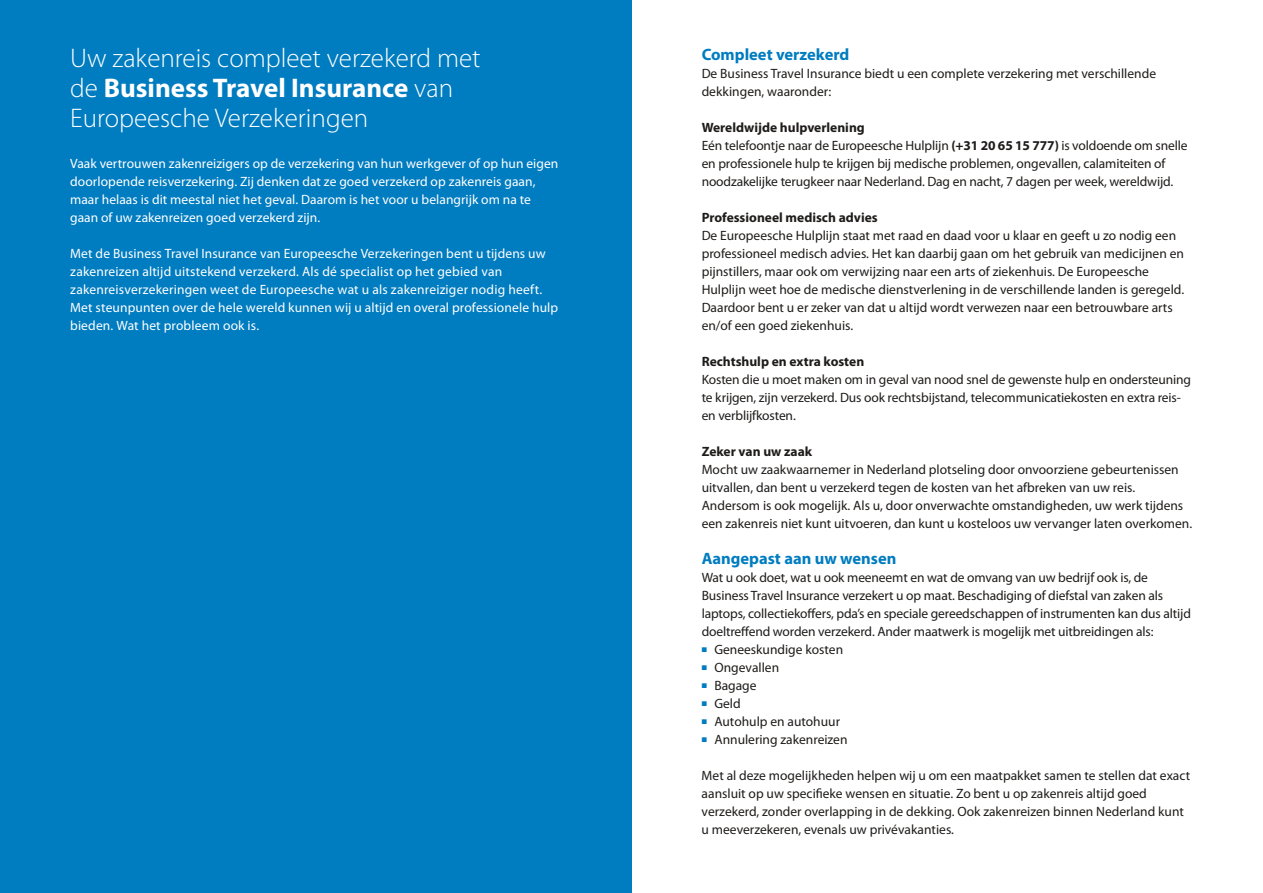
<style>
.page{position:relative;width:1263px;height:893px;background:#fff}
.page>*{position:absolute;margin:0;border:0;box-sizing:border-box;transform-origin:0 0}
.t1{font:300 27px/30px "Myriad Pro";color:#fff}
.t2{font:700 16.5px "Myriad";color:#007cc0}
.t3{font:13.5px/18px "Myriad Pro";color:#1e1c1a}
.t4{font:13.5px/18px "Myriad Pro";letter-spacing:.005em;color:#fff}
.t5{font:700 13.5px "Myriad Pro";color:#1e1c1a}
.s1{font-weight:700}
.s2{color:#007cc0}
</style>
<div class="page">
<div style="left:0;top:0;width:631px;height:893px;background:#007cc0"></div>
<h1 class="t1" style="left:70px;top:43px;width:412px">Uw zakenreis compleet verzekerd met de <span class="s1">Business Travel Insurance</span> van<br>Europeesche Verzekeringen</h1>
<p class="t4" style="left:70px;top:154px;width:490px">Vaak vertrouwen zakenreizigers op de verzekering van hun werkgever of op hun eigen doorlopende reisverzekering. Zij denken dat ze goed verzekerd op zakenreis gaan, maar helaas is dit meestal niet het geval. Daarom is het voor u belangrijk om na te gaan of uw zakenreizen goed verzekerd zijn.</p>
<p class="t4" style="left:70px;top:244px;width:490px">Met de Business Travel Insurance van Europeesche Verzekeringen bent u tijdens uw zakenreizen altijd uitstekend verzekerd. Als dé specialist op het gebied van zakenreis verzekeringen weet de Europeesche wat u als zakenreiziger nodig heeft.<br>Met steunpunten over de hele wereld kunnen wij u altijd en overal professionele hulp bieden. Wat het probleem ook is.</p>
<p class="t2" style="left:702px;top:45px;width:149px">Compleet verzekerd</p>
<p class="t3" style="left:702px;top:64px;width:456px">De Business Travel Insurance biedt u een complete verzekering met verschillende dekkingen, waaronder:</p>
<p class="t3" style="left:702px;top:118px;width:487px"><span class="s1">Wereldwijde hulpverlening<br></span>Eén telefoontje naar de Europeesche Hulplijn <span class="s1">(+31 20 65 15 777)</span> is voldoende om snelle en professionele hulp te krijgen bij medische problemen, ongevallen, calamiteiten of noodzakelijke terugkeer naar Nederland. Dag en nacht, 7 dagen per week, wereldwijd.</p>
<p class="t5" style="left:702px;top:208px;width:178px">Professioneel medisch advies</p>
<p class="t3" style="left:702px;top:226px;width:484px">De Europeesche Hulplijn staat met raad en daad voor u klaar en geeft u zo nodig een professioneel medisch advies. Het kan daarbij gaan om het gebruik van medicijnen en pijnstillers, maar ook om verwijzing naar een arts of ziekenhuis. De Europeesche Hulplijn weet hoe de medische dienstverlening in de verschillende landen is geregeld.<br>Daardoor bent u er zeker van dat u altijd wordt verwezen naar een betrouwbare arts en/of een goed ziekenhuis.</p>
<p class="t5" style="left:702px;top:352px;width:164px">Rechtshulp en extra kosten</p>
<p class="t3" style="left:702px;top:370px;width:491px">Kosten die u moet maken om in geval van nood snel de gewenste hulp en ondersteuning te krijgen, zijn verzekerd. Dus ook rechtsbijstand, telecommunicatiekosten en extra reis&shy;en verblijfkosten.</p>
<p class="t5" style="left:702px;top:442px;width:112px">Zeker van uw zaak</p>
<p class="t3" style="left:702px;top:460px;width:492px">Mocht uw zaakwaarnemer in Nederland plotseling door onvoorziene gebeurtenissen uitvallen, dan bent u verzekerd tegen de kosten van het afbreken van uw reis.<br>Andersom is ook mogelijk. Als u, door onverwachte omstandigheden, uw werk tijdens een zakenreis niet kunt uitvoeren, dan kunt u kosteloos uw vervanger laten overkomen.</p>
<p class="t2" style="left:702px;top:549px;width:196px">Aangepast aan uw wensen</p>
<p class="t3" style="left:702px;top:568px;width:491px">Wat u ook doet, wat u ook meeneemt en wat de omvang van uw bedrijf ook is, de Business Travel Insurance verzekert u op maat. Beschadiging of diefstal van zaken als laptops, collectiekoffers, pda’s en speciale gereedschappen of instrumenten kan dus altijd doeltreffend worden verzekerd. Ander maatwerk is mogelijk met uitbreidingen als:</p>
<p class="t3" style="left:702px;top:640px;width:143px"><span class="s2">■</span> Geneeskundige kosten</p>
<p class="t3" style="left:702px;top:658px;width:79px"><span class="s2">■</span> Ongevallen</p>
<p class="t3" style="left:702px;top:676px;width:56px"><span class="s2">■</span> Bagage</p>
<p class="t3" style="left:702px;top:694px;width:41px"><span class="s2">■</span> Geld</p>
<p class="t3" style="left:702px;top:712px;width:140px"><span class="s2">■</span> Autohulp en autohuur</p>
<p class="t3" style="left:702px;top:730px;width:147px"><span class="s2">■</span> Annulering zakenreizen</p>
<p class="t3" style="left:702px;top:766px;width:490px">Met al deze mogelijkheden helpen wij u om een maatpakket samen te stellen dat exact aansluit op uw specifieke wensen en situatie. Zo bent u op zakenreis altijd goed verzekerd, zonder overlapping in de dekking. Ook zakenreizen binnen Nederland kunt u meeverzekeren, evenals uw privévakanties.</p>
</div>
